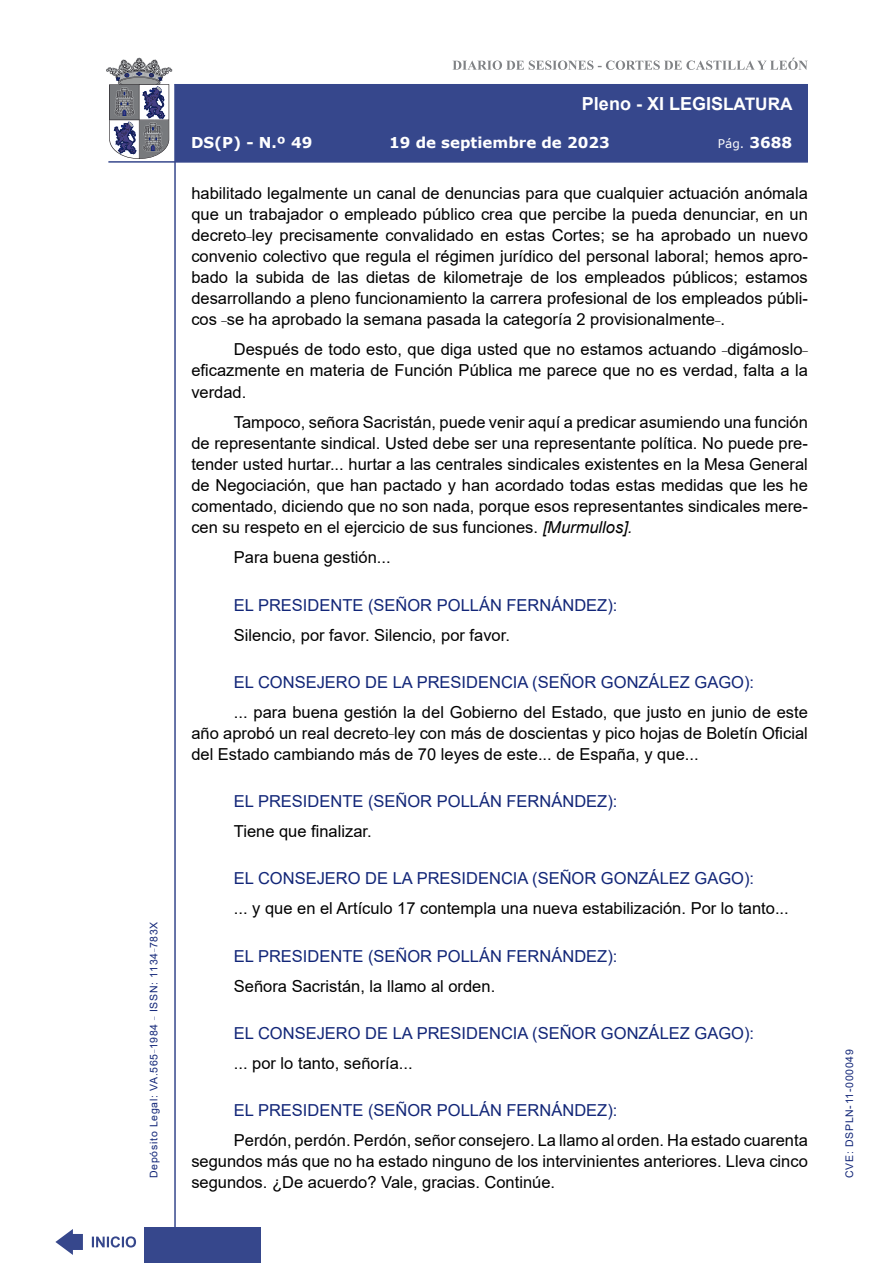
<style>
.page{position:relative;width:893px;height:1263px;background:#fff}
.page>*{position:absolute;margin:0;border:0;box-sizing:border-box;transform-origin:0 0}
.t1{font:700 18px "Arial";color:#fff}
.t2{font:16.5px/21.1px "Arial";color:#000;text-align:justify}
.Orador{font:16.5px "Arial";color:#122678}
.t3{font:700 15px "Verdana";color:#fff}
.t4{font:12px "Verdana";color:#fff}
.t5{font:10.5px "Arial";letter-spacing:.065em;color:#122678}
.s1{font-size:17.25px}
.s2{font-weight:700;font-size:15px}
.s3{font-style:italic}
</style>
<div class="page">
<svg style="left:452px;top:58px;width:356px;height:12px"></svg>
<hr style="left:174px;top:84px;width:2px;height:1179px;background:#36478c">
<div style="left:144px;top:1227px;width:117px;height:36px;background:#36478c"></div>
<div style="left:175px;top:84px;width:633px;height:78px;background:#36478c"></div>
<hr style="left:108px;top:161px;width:700px;height:2px;background:#36478c">
<svg style="left:92px;top:1236px;width:44px;height:11px"></svg>
<svg style="left:55px;top:1229px;width:28px;height:26px"></svg>
<svg style="left:106px;top:58px;width:66px;height:101px"></svg>
<p class="t5" style="left:146px;top:1178px;width:258px;rotate:-90deg">Depósito Legal: VA.565<sup>_</sup>1984 <sup>_</sup> ISSN: 1134<sup>_</sup>783X</p>
<p class="t1" style="left:582px;top:91px;width:212px">Pleno - XI LEGIS<span class="s1">LATURA</span></p>
<p class="t3" style="left:191px;top:132px;width:123px">DS(P) - N.º 49</p>
<p class="t3" style="left:389px;top:132px;width:222px">19 de septiembre de 2023</p>
<p class="t4" style="left:718px;top:135px;width:76px">Pág. <span class="s2">3688</span></p>
<p class="t2" style="left:191px;top:183px;width:618px">habilitado legalmente un canal de denuncias para que cualquier actuación anómala que un trabajador o empleado público crea que percibe la pueda denunciar, en un decreto<sup>_</sup>ley precisamente convalidado en estas Cortes; se ha aprobado un nuevo convenio colectivo que regula el régimen jurídico del personal laboral; hemos apro&shy;bado la subida de las dietas de kilometraje de los empleados públicos; estamos desarrollando a pleno funcionamiento la carrera profesional de los empleados públi&shy;cos <sup>_</sup>se ha aprobado la semana pasada la categoría 2 provisionalmente<sup>_</sup>.</p>
<p class="t2" style="left:191px;top:339px;width:618px;text-indent:43px">Después de todo esto, que diga usted que no estamos actuando <sup>_</sup>digámoslo<sup>_ </sup>eficazmente en materia de Función Pública me parece que no es verdad, falta a la verdad.</p>
<p class="t2" style="left:191px;top:411px;width:618px;text-indent:43px">Tampoco, señora Sacristán, puede venir aquí a predicar asumiendo una función de representante sindical. Usted debe ser una representante política. No puede pre&shy;tender usted hurtar... hurtar a las centrales sindicales existentes en la Mesa General de Negociación, que han pactado y han acordado todas estas medidas que les he comentado, diciendo que no son nada, porque esos representantes sindicales mere&shy;cen su respeto en el ejercicio de sus funciones. <span class="s3">[Murmullos].</span></p>
<p class="t2" style="left:234px;top:547px;width:158px">Para buena gestión...</p>
<p class="Orador" style="left:234px;top:593px;width:385px">EL PRESIDENTE (SEÑOR POLLÁN FERNÁNDEZ):</p>
<p class="t2" style="left:234px;top:624px;width:278px">Silencio, por favor. Silencio, por favor.</p>
<p class="Orador" style="left:234px;top:670px;width:522px">EL CONSEJERO DE LA PRESIDENCIA (SEÑOR GONZÁLEZ GAGO):</p>
<p class="t2" style="left:191px;top:701px;width:618px;text-indent:43px">... para buena gestión la del Gobierno del Estado, que justo en junio de este año aprobó un real decreto<sup>_</sup>ley con más de doscientas y pico hojas de Boletín Oficial del Estado cambiando más de 70 leyes de este... de España, y que...</p>
<p class="Orador" style="left:234px;top:790px;width:385px">EL PRESIDENTE (SEÑOR POLLÁN FERNÁNDEZ):</p>
<p class="t2" style="left:234px;top:821px;width:139px">Tiene que finalizar.</p>
<p class="Orador" style="left:234px;top:867px;width:522px">EL CONSEJERO DE LA PRESIDENCIA (SEÑOR GONZÁLEZ GAGO):</p>
<p class="t2" style="left:234px;top:898px;width:556px">... y que en el Artículo 17 contempla una nueva estabilización. Por lo tanto...</p>
<p class="Orador" style="left:234px;top:944px;width:385px">EL PRESIDENTE (SEÑOR POLLÁN FERNÁNDEZ):</p>
<p class="t2" style="left:234px;top:975px;width:263px">Señora Sacristán, la llamo al orden.</p>
<p class="Orador" style="left:234px;top:1021px;width:522px">EL CONSEJERO DE LA PRESIDENCIA (SEÑOR GONZÁLEZ GAGO):</p>
<p class="t2" style="left:234px;top:1052px;width:180px">... por lo tanto, señoría...</p>
<p class="Orador" style="left:234px;top:1099px;width:385px">EL PRESIDENTE (SEÑOR POLLÁN FERNÁNDEZ):</p>
<p class="t2" style="left:191px;top:1129px;width:618px;text-indent:43px">Perdón, perdón. Perdón, señor consejero. La llamo al orden. Ha estado cuarenta segundos más que no ha estado ninguno de los intervinientes anteriores. Lleva cinco segundos. ¿De acuerdo? Vale, gracias. Continúe.</p>
<p class="t5" style="left:842px;top:1178px;width:130px;rotate:-90deg">CVE: DSPLN-11-000049</p>
</div>
